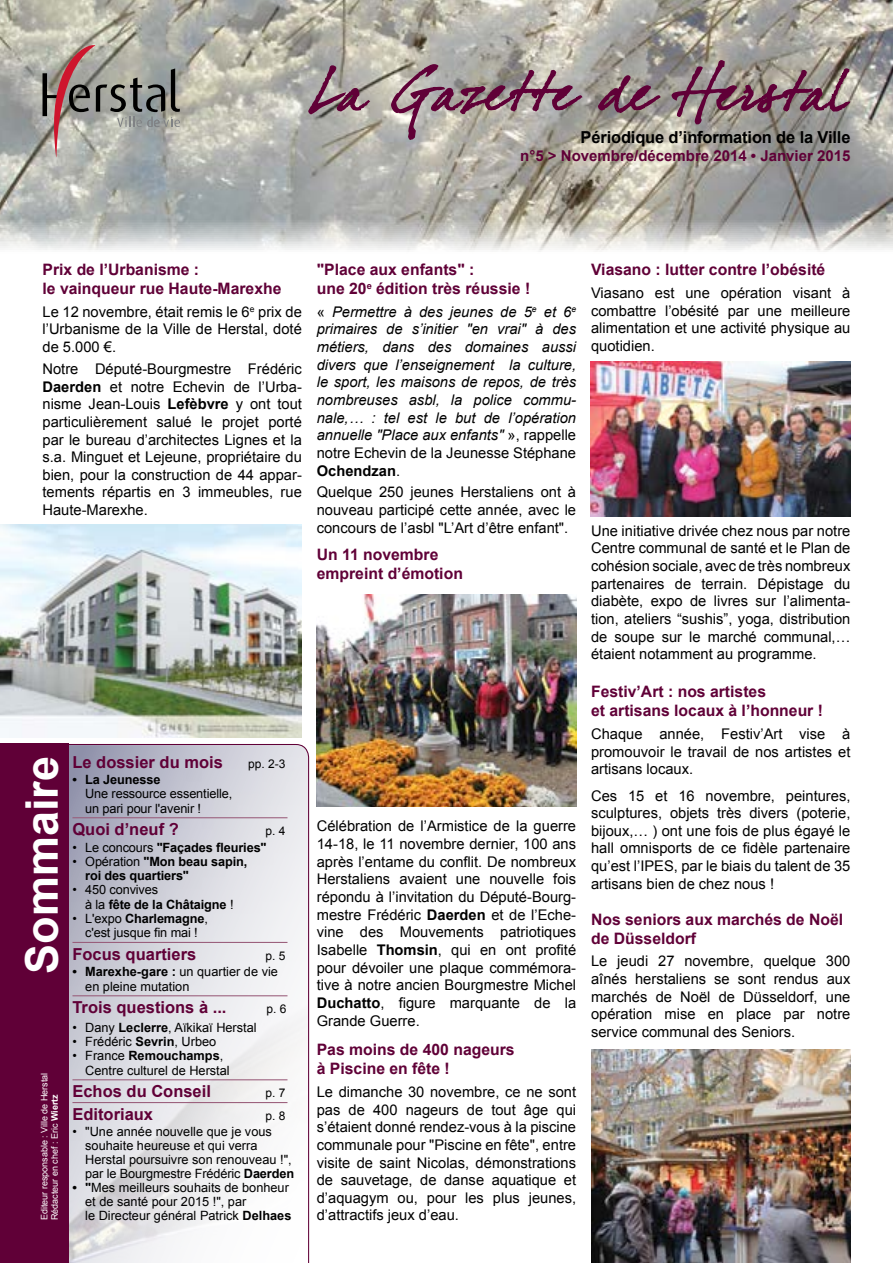
<style>
.page{position:relative;width:893px;height:1263px;background:#fff}
.page>*{position:absolute;margin:0;border:0;box-sizing:border-box;transform-origin:0 0}
.t1{font:700 45px "Arial";color:#fff}
.t2{font:700 16.5px "Arial";color:#600037}
.t3{font:700 16.5px "Arial";letter-spacing:-.01em;color:#000}
.t4{font:700 15.75px/18.9px "Arial";color:#600037}
.t5{font:700 15px "Arial";color:#600037}
.t6{font:14.7px/17.7px "Arial";color:#000;text-align:justify}
.t7{font:italic 14.7px/17.7px "Arial";color:#000;text-align:justify}
.t8{font:12.75px/14px "Arial";color:#000}
.t9{font:700 12.75px/14.2px "Arial";letter-spacing:-.01em;color:#000}
.t10{font:12px "Arial";color:#000}
.t11{font:9px/10.5px "Arial";color:#fff}
.s1{font-weight:700}
.s2{font-weight:400}
.s3{font-style:normal}
.s4{font-weight:700;font-style:normal}
</style>
<div class="page">
<img style="left:0;top:0;width:893px;height:472px">
<svg style="left:60px;top:743px;width:250px;height:520px"></svg>
<div style="left:0;top:744px;width:68px;height:519px;background:#600037"></div>
<svg style="left:307px;top:64px;width:64px;height:51px;background:#9d888e"></svg>
<svg style="left:390px;top:59px;width:462px;height:82px;background:#9d8c8d"></svg>
<svg style="left:43px;top:43px;width:137px;height:126px;background:#9e9994"></svg>
<img style="left:0;top:525px;width:302px;height:212px">
<img style="left:317px;top:594px;width:259px;height:213px">
<img style="left:591px;top:1050px;width:260px;height:213px">
<img style="left:591px;top:362px;width:259px;height:154px">
<p class="t3" style="left:581px;top:126px;width:271px">Périodique d’information de la Ville</p>
<p class="t5" style="left:520px;top:146px;width:332px">n°5 &gt; Novembre/décembre 2014 • Janvier 2015</p>
<p class="t4" style="left:43px;top:261px;width:240px">Prix de l’Urbanisme :<br>le vainqueur rue Haute-Marexhe</p>
<p class="t6" style="left:43px;top:303px;width:261px">Le 12 novembre, était remis le 6<sup>e</sup> prix de l’Urbanisme de la Ville de Herstal, doté de 5.000 €.</p>
<p class="t6" style="left:43px;top:360px;width:261px">Notre Député-Bourgmestre Frédéric <span class="s1">Daerden</span> et notre Echevin de l’Urba&shy;nisme Jean-Louis <span class="s1">Lefèbvre</span> y ont tout particulièrement salué le projet porté par le bureau d’architectes Lignes et la s.a. Minguet et Lejeune, propriétaire du bien, pour la construction de 44 appar&shy;tements répartis en 3 immeubles, rue Haute-Marexhe.</p>
<h1 class="t1" style="left:12px;top:974px;width:219px;rotate:-90deg">Sommaire</h1>
<p class="t11" style="left:39px;top:1220px;width:149px;rotate:-90deg">Editeur responsable : Ville de Herstal<br>Rédacteur en chef : Eric <span class="s1">Wiertz</span></p>
<p class="t2" style="left:72px;top:751px;width:152px">Le dossier du mois</p>
<p class="t10" style="left:248px;top:756px;width:39px">pp. 2-3</p>
<p class="t9" style="left:72px;top:773px;width:90px">• La Jeunesse</p>
<p class="t8" style="left:85px;top:787px;width:149px">Une ressource essentielle, un pari pour l'avenir !</p>
<p class="t2" style="left:72px;top:819px;width:108px">Quoi d’neuf ?</p>
<p class="t10" style="left:265px;top:823px;width:22px">p. 4</p>
<p class="t9" style="left:72px;top:840px;width:196px"><span class="s2">• Le concours</span> "Façades fleuries"</p>
<p class="t9" style="left:85px;top:855px;width:164px;text-indent:-13px"><span class="s2">• Opération</span> "Mon beau sapin, roi des quartiers"</p>
<p class="t9" style="left:85px;top:883px;width:150px;text-indent:-13px"><span class="s2">• 450 convives<br>à la</span> fête de la Châtaigne <span class="s2">!</span></p>
<p class="t8" style="left:72px;top:911px;width:137px;text-align:center">• L'expo <span class="s1">Charlemagne</span>, c'est jusque fin mai !</p>
<p class="t2" style="left:72px;top:943px;width:125px">Focus quartiers</p>
<p class="t10" style="left:265px;top:948px;width:22px">p. 5</p>
<p class="t8" style="left:85px;top:965px;width:194px;text-indent:-13px"><span class="s1">• Marexhe-gare :</span> un quartier de vie en pleine mutation</p>
<p class="t2" style="left:72px;top:997px;width:156px">Trois questions à ...</p>
<p class="t10" style="left:267px;top:1001px;width:22px">p. 6</p>
<p class="t8" style="left:72px;top:1020px;width:186px">• Dany <span class="s1">Leclerre</span>, Aïkikaï Herstal</p>
<p class="t8" style="left:72px;top:1035px;width:145px">• Frédéric <span class="s1">Sevrin</span>, Urbeo</p>
<p class="t8" style="left:85px;top:1049px;width:146px;text-indent:-13px">• France <span class="s1">Remouchamps</span>,<br>Centre culturel de Herstal</p>
<p class="t2" style="left:72px;top:1081px;width:140px">Echos du Conseil</p>
<p class="t10" style="left:265px;top:1085px;width:22px">p. 7</p>
<p class="t2" style="left:72px;top:1103px;width:82px">Editoriaux</p>
<p class="t10" style="left:265px;top:1108px;width:22px">p. 8</p>
<p class="t8" style="left:85px;top:1125px;width:210px;text-indent:-13px">• "Une année nouvelle que je vous souhaite heureuse et qui verra Herstal poursuivre son renouveau !", par le Bourgmestre Frédéric <span class="s1">Daerden</span></p>
<p class="t8" style="left:85px;top:1181px;width:208px;text-indent:-13px"><span class="s1">• "</span>Mes meilleurs souhaits de bonheur et de santé pour 2015 !", par<br>le Directeur général Patrick <span class="s1">Delhaes</span></p>
<p class="t4" style="left:317px;top:261px;width:215px">"Place aux enfants" :<br>une 20<sup>e</sup> édition très réussie !</p>
<p class="t7" style="left:317px;top:303px;width:261px"><span class="s3">«</span> Permettre à des jeunes de 5<sup>e</sup> et 6<sup>e </sup>primaires de s’initier "en vrai" à des métiers, dans des domaines aussi divers que l’enseignement la culture, le sport, les maisons de repos, de très nombreuses asbl, la police commu&shy;nale,… : tel est le but de l’opération annuelle "Place aux enfants" <span class="s3">», rappelle notre Echevin de la Jeunesse Stéphane </span><span class="s4">Ochendzan</span><span class="s3">.</span></p>
<p class="t6" style="left:317px;top:484px;width:261px">Quelque 250 jeunes Herstaliens ont à nouveau participé cette année, avec le concours de l’asbl "L’Art d’être enfant".</p>
<p class="t4" style="left:317px;top:546px;width:148px">Un 11 novembre empreint d’émotion</p>
<p class="t6" style="left:317px;top:818px;width:261px">Célébration de l’Armistice de la guerre 14-18, le 11 novembre dernier, 100 ans après l’entame du conflit. De nombreux Herstaliens avaient une nouvelle fois répondu à l’invitation du Député-Bourg&shy;mestre Frédéric <span class="s1">Daerden</span> et de l’Eche&shy;vine des Mouvements patriotiques Isabelle <span class="s1">Thomsin</span>, qui en ont profité pour dévoiler une plaque commémora&shy;tive à notre ancien Bourgmestre Michel <span class="s1">Duchatto</span>, figure marquante de la Grande Guerre.</p>
<p class="t4" style="left:317px;top:1041px;width:199px">Pas moins de 400 nageurs à Piscine en fête !</p>
<p class="t6" style="left:317px;top:1083px;width:261px">Le dimanche 30 novembre, ce ne sont pas de 400 nageurs de tout âge qui s’étaient donné rendez-vous à la piscine communale pour "Piscine en fête", entre visite de saint Nicolas, démonstrations de sauvetage, de danse aquatique et d’aquagym ou, pour les plus jeunes, d’attractifs jeux d’eau.</p>
<p class="t4" style="left:591px;top:261px;width:236px">Viasano : lutter contre l’obésité</p>
<p class="t6" style="left:591px;top:284px;width:261px">Viasano est une opération visant à combattre l’obésité par une meilleure alimentation et une activité physique au quotidien.</p>
<p class="t6" style="left:591px;top:522px;width:261px">Une initiative drivée chez nous par notre Centre communal de santé et le Plan de cohésion sociale, avec de très nombreux partenaires de terrain. Dépistage du diabète, expo de livres sur l’alimenta&shy;tion, ateliers “sushis”, yoga, distribution de soupe sur le marché communal,… étaient notamment au programme.</p>
<p class="t4" style="left:591px;top:683px;width:233px">Festiv’Art : nos artistes<br>et artisans locaux à l’honneur !</p>
<p class="t6" style="left:591px;top:725px;width:261px">Chaque année, Festiv’Art vise à promouvoir le travail de nos artistes et artisans locaux.</p>
<p class="t6" style="left:591px;top:787px;width:261px">Ces 15 et 16 novembre, peintures, sculptures, objets très divers (poterie, bijoux,… ) ont une fois de plus égayé le hall omnisports de ce fidèle partenaire qu’est l’IPES, par le biais du talent de 35 artisans bien de chez nous !</p>
<p class="t4" style="left:591px;top:910px;width:254px">Nos seniors aux marchés de Noël de Düsseldorf</p>
<p class="t6" style="left:591px;top:952px;width:261px">Le jeudi 27 novembre, quelque 300 aînés herstaliens se sont rendus aux marchés de Noël de Düsseldorf, une opération mise en place par notre service communal des Seniors.</p>
</div>
